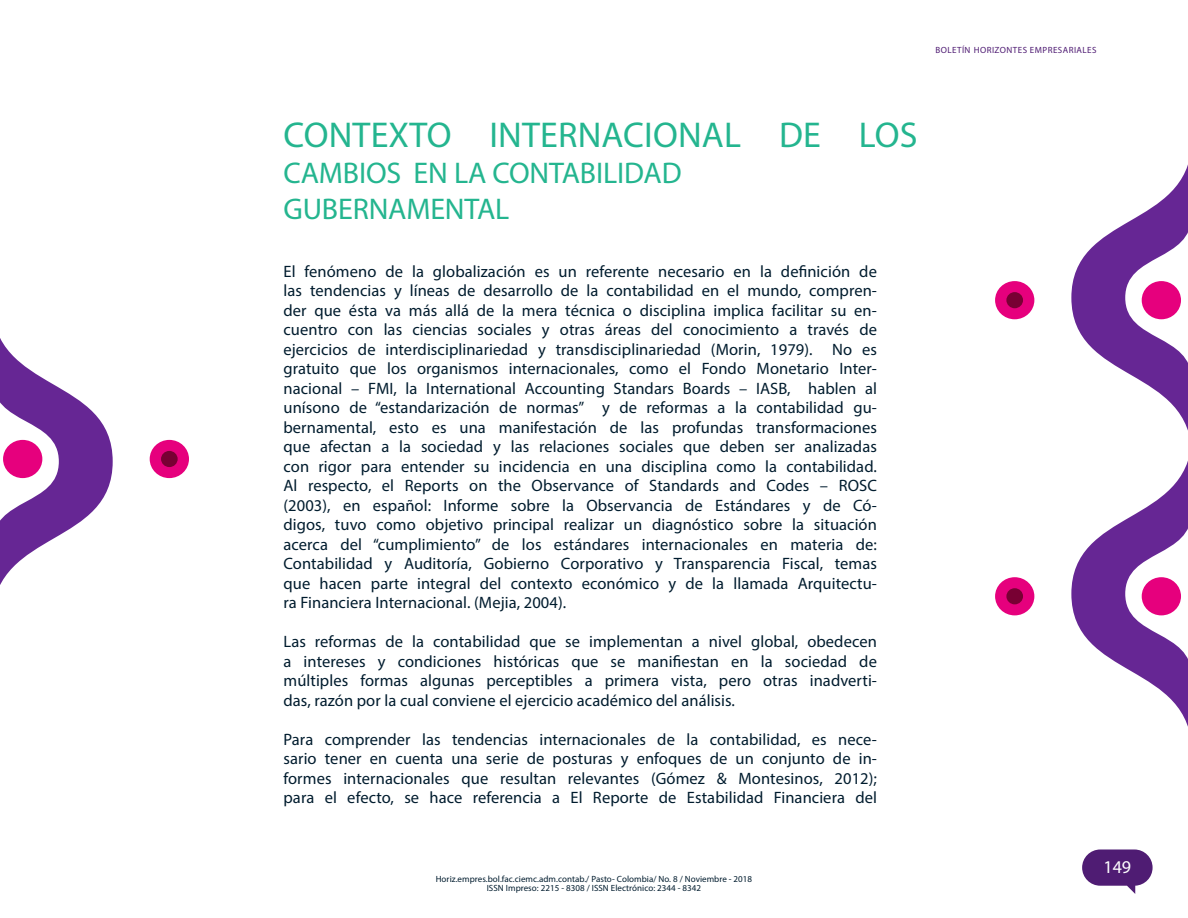
<style>
.page{position:relative;width:1188px;height:918px;background:#fff}
.page>*{position:absolute;margin:0;border:0;box-sizing:border-box;transform-origin:0 0}
.caja_blanca{font:36px "Myriad Pro";letter-spacing:.005em;color:#24b58f}
.caja_blanca-2{font:30px "Myriad Pro";letter-spacing:-.005em;color:#24b58f}
.t1{font:18px "Myriad Pro";color:#fff}
.caja_de_tx{font:16.5px/19.5px "Myriad Pro";letter-spacing:.005em;color:#001c2e;text-align:justify}
.t2{font:9px/9px "Myriad Pro";letter-spacing:.005em;color:#001c2e;text-align:center}
.t3{font:9px "Myriad Pro";letter-spacing:.05em;color:#4f1c73}
</style>
<div class="page">
<div style="left:1082px;top:849px;width:71px;height:37px;background:#4f1c73;border-radius:18px"></div>
<div style="left:995px;top:281px;width:39px;height:38px;background:#e6007d;border-radius:50%"></div>
<div style="left:1006px;top:292px;width:17px;height:16px;background:#780033;border-radius:50%"></div>
<div style="left:995px;top:577px;width:39px;height:38px;background:#e6007d;border-radius:50%"></div>
<div style="left:1006px;top:588px;width:17px;height:16px;background:#780033;border-radius:50%"></div>
<svg style="left:1071px;top:164px;width:117px;height:563px"></svg>
<div style="left:1142px;top:577px;width:39px;height:38px;background:#e6007d;border-radius:50%"></div>
<div style="left:150px;top:440px;width:39px;height:38px;background:#e6007d;border-radius:50%"></div>
<div style="left:161px;top:451px;width:17px;height:16px;background:#780033;border-radius:50%"></div>
<svg style="left:0;top:338px;width:113px;height:247px"></svg>
<div style="left:3px;top:440px;width:39px;height:38px;background:#e6007d;border-radius:50%"></div>
<p class="t3" style="left:935px;top:44px;width:163px">BOLETÍN HORIZONTES EMPRESARIALES</p>
<p class="caja_blanca" style="left:284px;top:113px;width:635px">CONTEXTO INTERNACIONAL DE LOS</p>
<p class="caja_blanca-2" style="left:284px;top:155px;width:400px">CAMBIOS EN LA CONTABILIDAD</p>
<p class="caja_blanca-2" style="left:284px;top:191px;width:227px">GUBERNAMENTAL</p>
<p class="caja_de_tx" style="left:284px;top:261px;width:595px">El fenómeno de la globalización es un referente necesario en la definición de las tendencias y líneas de desarrollo de la contabilidad en el mundo, compren&shy;der que ésta va más allá de la mera técnica o disciplina implica facilitar su en&shy;cuentro con las ciencias sociales y otras áreas del conocimiento a través de ejercicios de interdisciplinariedad y transdisciplinariedad (Morin, 1979). No es gratuito que los organismos internacionales, como el Fondo Monetario Inter&shy;nacional – FMI, la International Accounting Standars Boards – IASB, hablen al unísono de “estandarización de normas” y de reformas a la contabilidad gu&shy;bernamental, esto es una manifestación de las profundas transformaciones que afectan a la sociedad y las relaciones sociales que deben ser analizadas con rigor para entender su incidencia en una disciplina como la contabilidad.<br>Al respecto, el Reports on the Observance of Standards and Codes – ROSC (2003), en español: Informe sobre la Observancia de Estándares y de Có&shy;digos, tuvo como objetivo principal realizar un diagnóstico sobre la situación acerca del “cumplimiento” de los estándares internacionales en materia de:<br>Contabilidad y Auditoría, Gobierno Corporativo y Transparencia Fiscal, temas que hacen parte integral del contexto económico y de la llamada Arquitectu&shy;ra Financiera Internacional. (Mejia, 2004).</p>
<p class="caja_de_tx" style="left:284px;top:632px;width:595px">Las reformas de la contabilidad que se implementan a nivel global, obedecen a intereses y condiciones históricas que se manifiestan en la sociedad de múltiples formas algunas perceptibles a primera vista, pero otras inadverti&shy;das, razón por la cual conviene el ejercicio académico del análisis.</p>
<p class="caja_de_tx" style="left:284px;top:729px;width:595px">Para comprender las tendencias internacionales de la contabilidad, es nece&shy;sario tener en cuenta una serie de posturas y enfoques de un conjunto de in&shy;formes internacionales que resultan relevantes (Gómez &amp; Montesinos, 2012); para el efecto, se hace referencia a El Reporte de Estabilidad Financiera del</p>
<p class="t2" style="left:436px;top:874px;width:318px">Horiz.empres.bol.fac.ciemc.adm.contab./ Pasto- Colombia/ No. 8 / Noviembre - 2018<br>ISSN Impreso: 2215 - 8308 / ISSN Electrónico: 2344 - 8342</p>
<p class="t1" style="left:1104px;top:856px;width:29px">149</p>
</div>
